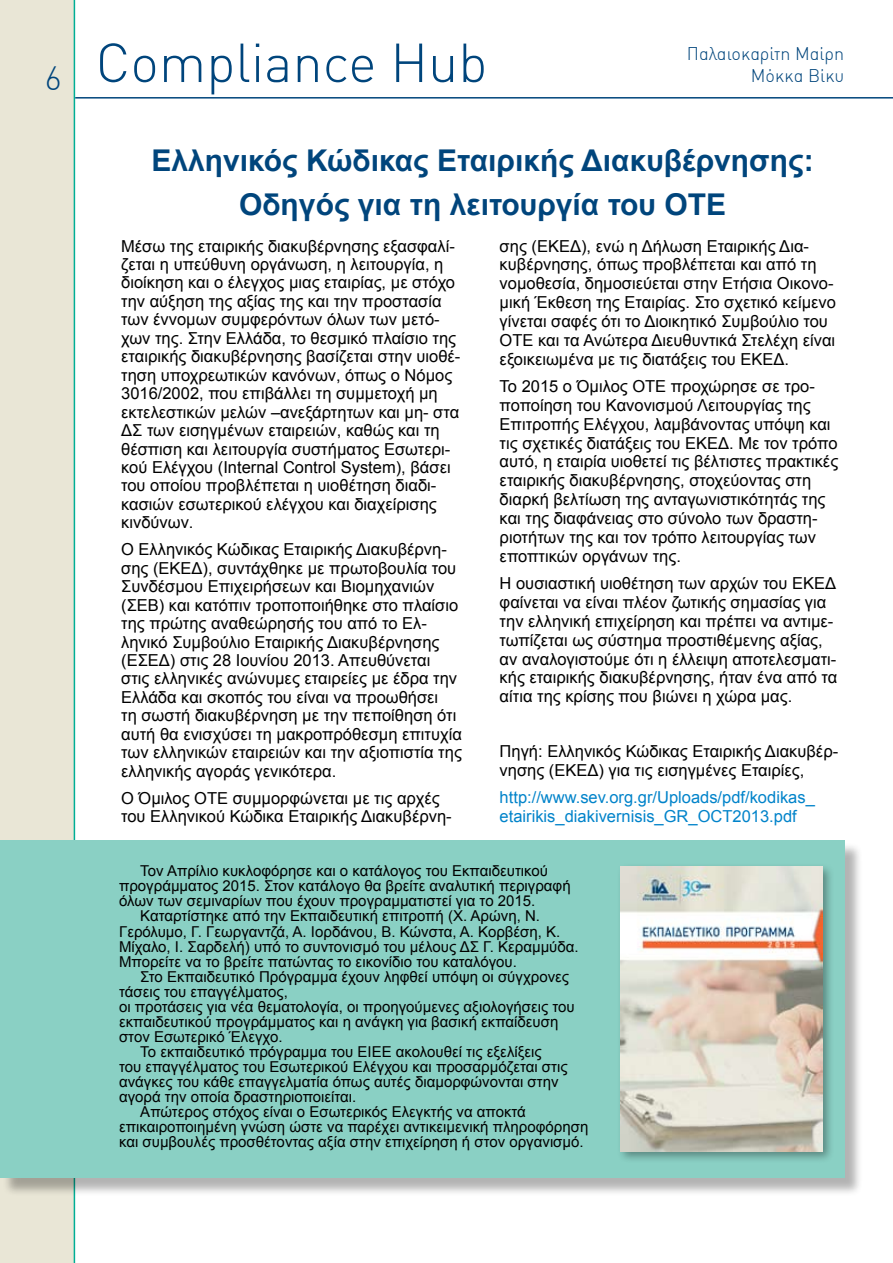
<style>
.page{position:relative;width:893px;height:1263px;background:#fff}
.page>*{position:absolute;margin:0;border:0;box-sizing:border-box;transform-origin:0 0}
.t1{font:300 54px "DIN Greek";color:#00457c}
.t2{font:300 33px "DIN Greek";color:#00457c}
.t3{font:700 30px/44.5px "Arial";color:#00457c;text-align:center}
.t4{font:300 18px "DIN Greek";color:#00457c}
.t5{font:16.5px/18.5px "Arial";color:#000}
.t6{font:16.5px/18.9px "Arial";color:#0083ca}
.t7{font:15px "Arial";color:#000}
</style>
<div class="page">
<div style="left:0;top:0;width:74px;height:1263px;background:#e9e6d6"></div>
<hr style="left:74px;top:0;width:1px;height:1263px;background:#00ae95">
<hr style="left:75px;top:97px;width:818px;height:2px;background:#00457c">
<div style="left:2px;top:842px;width:867px;height:361px;background:#000;opacity:.3"></div>
<div style="left:0;top:840px;width:844px;height:338px;background:#8ad0c4"></div>
<div style="left:617px;top:863px;width:238px;height:322px;background:#000;opacity:.35"></div>
<img style="left:621px;top:867px;width:201px;height:284px">
<h1 class="t1" style="left:96px;top:32px;width:393px">Compliance Hub</h1>
<p class="t4" style="left:687px;top:44px;width:159px">Παλαιοκαρίτη Μαίρη</p>
<h2 class="t2" style="left:45px;top:60px;width:18px">6</h2>
<p class="t4" style="left:751px;top:65px;width:95px">Μόκκα Βίκυ</p>
<h3 class="t3" style="left:152px;top:139px;width:664px">Ελληνικός Κώδικας Εταιρικής Διακυβέρνησης:<br>Οδηγός για τη λειτουργία του ΟΤΕ</h3>
<p class="t5" style="left:121px;top:237px;width:341px">Μέσω της εταιρικής διακυβέρνησης εξασφαλί&shy;ζεται η υπεύθυνη οργάνωση, η λειτουργία, η διοίκηση και ο έλεγχος μιας εταιρίας, με στόχο την αύξηση της αξίας της και την προστασία των έννομων συμφερόντων όλων των μετό&shy;χων της. Στην Ελλάδα, το θεσμικό πλαίσιο της εταιρικής διακυβέρνησης βασίζεται στην υιοθέ&shy;τηση υποχρεωτικών κανόνων, όπως ο Νόμος 3016/2002, που επιβάλλει τη συμμετοχή μη εκτελεστικών μελών –ανεξάρτητων και μη- στα ΔΣ των εισηγμένων εταιρειών, καθώς και τη θέσπιση και λειτουργία συστήματος Εσωτερι&shy;κού Ελέγχου (Internal Control System), βάσει του οποίου προβλέπεται η υιοθέτηση διαδι&shy;κασιών εσωτερικού ελέγχου και διαχείρισης κινδύνων.</p>
<p class="t5" style="left:121px;top:540px;width:342px">Ο Ελληνικός Κώδικας Εταιρικής Διακυβέρνη&shy;σης (ΕΚΕΔ), συντάχθηκε με πρωτοβουλία του Συνδέσμου Επιχειρήσεων και Βιομηχανιών (ΣΕΒ) και κατόπιν τροποποιήθηκε στο πλαίσιο της πρώτης αναθεώρησής του από το Ελ&shy;ληνικό Συμβούλιο Εταιρικής Διακυβέρνησης (ΕΣΕΔ) στις 28 Ιουνίου 2013. Απευθύνεται στις ελληνικές ανώνυμες εταιρείες με έδρα την Ελλάδα και σκοπός του είναι να προωθήσει<br>τη σωστή διακυβέρνηση με την πεποίθηση ότι αυτή θα ενισχύσει τη μακροπρόθεσμη επιτυχία των ελληνικών εταιρειών και την αξιοπιστία της ελληνικής αγοράς γενικότερα.</p>
<p class="t5" style="left:121px;top:789px;width:332px">Ο Όμιλος ΟΤΕ συμμορφώνεται με τις αρχές του Ελληνικού Κώδικα Εταιρικής Διακυβέρνη-</p>
<p class="t5" style="left:500px;top:236px;width:338px;line-height:18.9px">σης (ΕΚΕΔ), ενώ η Δήλωση Εταιρικής Δια&shy;κυβέρνησης, όπως προβλέπεται και από τη νομοθεσία, δημοσιεύεται στην Ετήσια Οικονο&shy;μική Έκθεση της Εταιρίας. Στο σχετικό κείμενο γίνεται σαφές ότι το Διοικητικό Συμβούλιο του ΟΤΕ και τα Ανώτερα Διευθυντικά Στελέχη είναι εξοικειωμένα με τις διατάξεις του ΕΚΕΔ.</p>
<p class="t5" style="left:500px;top:377px;width:340px;line-height:18.9px">Το 2015 ο Όμιλος ΟΤΕ προχώρησε σε τρο&shy;ποποίηση του Κανονισμού Λειτουργίας της Επιτροπής Ελέγχου, λαμβάνοντας υπόψη και τις σχετικές διατάξεις του ΕΚΕΔ. Με τον τρόπο αυτό, η εταιρία υιοθετεί τις βέλτιστες πρακτικές εταιρικής διακυβέρνησης, στοχεύοντας στη διαρκή βελτίωση της ανταγωνιστικότητάς της και της διαφάνειας στο σύνολο των δραστη&shy;ριοτήτων της και τον τρόπο λειτουργίας των εποπτικών οργάνων της.</p>
<p class="t5" style="left:500px;top:574px;width:339px;line-height:18.9px">Η ουσιαστική υιοθέτηση των αρχών του ΕΚΕΔ φαίνεται να είναι πλέον ζωτικής σημασίας για την ελληνική επιχείρηση και πρέπει να αντιμε&shy;τωπίζεται ως σύστημα προστιθέμενης αξίας, αν αναλογιστούμε ότι η έλλειψη αποτελεσματι&shy;κής εταιρικής διακυβέρνησης, ήταν ένα από τα αίτια της κρίσης που βιώνει η χώρα μας.</p>
<p class="t5" style="left:500px;top:742px;width:340px;line-height:18.9px">Πηγή: Ελληνικός Κώδικας Εταιρικής Διακυβέρ&shy;νησης (ΕΚΕΔ) για τις εισηγμένες Εταιρίες,</p>
<p class="t6" style="left:500px;top:788px;width:317px">http://www.sev.org.gr/Uploads/pdf/kodikas_ etairikis_diakivernisis_GR_OCT2013.pdf</p>
<p class="t7" style="left:140px;top:861px;width:409px">Τον Απρίλιο κυκλοφόρησε και ο κατάλογος του Εκπαιδευτικού</p>
<p class="t7" style="left:119px;top:876px;width:453px">προγράμματος 2015. Στον κατάλογο θα βρείτε αναλυτική περιγραφή</p>
<p class="t7" style="left:119px;top:891px;width:418px">όλων των σεμιναρίων που έχουν προγραμματιστεί για το 2015.</p>
<p class="t7" style="left:140px;top:906px;width:401px">Καταρτίστηκε από την Εκπαιδευτική επιτροπή (Χ. Αρώνη, Ν.</p>
<p class="t7" style="left:119px;top:921px;width:443px">Γερόλυμο, Γ. Γεωργαντζά, Α. Ιορδάνου, Β. Κώνστα, Α. Κορβέση, Κ.</p>
<p class="t7" style="left:119px;top:936px;width:461px">Μίχαλο, Ι. Σαρδελή) υπό το συντονισμό του μέλους ΔΣ Γ. Κεραμμύδα.</p>
<p class="t7" style="left:119px;top:951px;width:399px">Μπορείτε να το βρείτε πατώντας το εικονίδιο του καταλόγου.</p>
<p class="t7" style="left:140px;top:966px;width:430px">Στο Εκπαιδευτικό Πρόγραμμα έχουν ληφθεί υπόψη οι σύγχρονες</p>
<p class="t7" style="left:119px;top:981px;width:170px">τάσεις του επαγγέλματος,</p>
<p class="t7" style="left:119px;top:996px;width:457px">οι προτάσεις για νέα θεματολογία, οι προηγούμενες αξιολογήσεις του</p>
<p class="t7" style="left:119px;top:1011px;width:441px">εκπαιδευτικού προγράμματος και η ανάγκη για βασική εκπαίδευση</p>
<p class="t7" style="left:119px;top:1026px;width:165px">στον Εσωτερικό Έλεγχο.</p>
<p class="t7" style="left:140px;top:1041px;width:403px">Το εκπαιδευτικό πρόγραμμα του ΕΙΕΕ ακολουθεί τις εξελίξεις</p>
<p class="t7" style="left:119px;top:1056px;width:450px">του επαγγέλματος του Εσωτερικού Ελέγχου και προσαρμόζεται στις</p>
<p class="t7" style="left:119px;top:1071px;width:441px">ανάγκες του κάθε επαγγελματία όπως αυτές διαμορφώνονται στην</p>
<p class="t7" style="left:119px;top:1086px;width:239px">αγορά την οποία δραστηριοποιείται.</p>
<p class="t7" style="left:140px;top:1101px;width:387px">Απώτερος στόχος είναι ο Εσωτερικός Ελεγκτής να αποκτά</p>
<p class="t7" style="left:119px;top:1116px;width:471px">επικαιροποιημένη γνώση ώστε να παρέχει αντικειμενική πληροφόρηση</p>
<p class="t7" style="left:119px;top:1131px;width:466px">και συμβουλές προσθέτοντας αξία στην επιχείρηση ή στον οργανισμό.</p>
</div>
